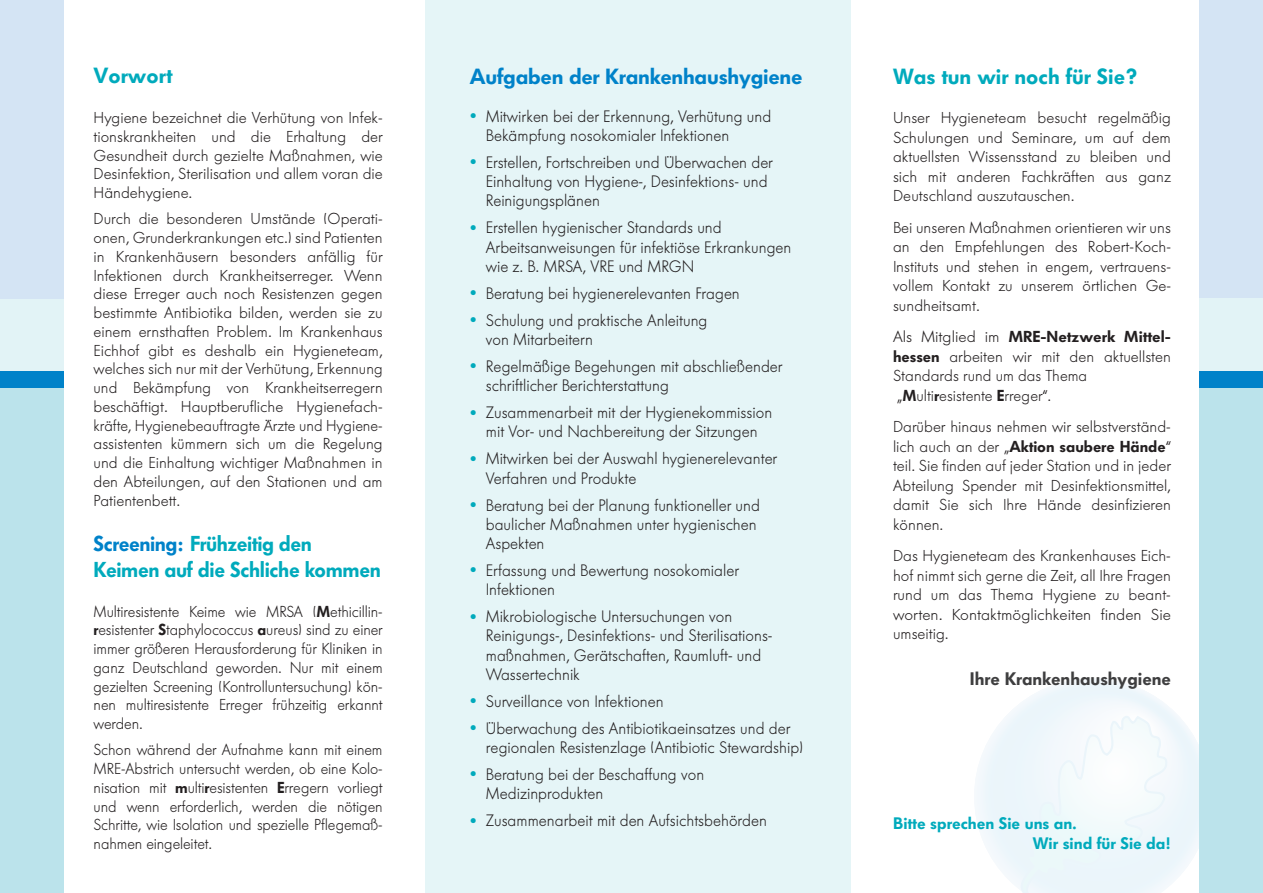
<style>
.page{position:relative;width:1263px;height:893px;background:#fff}
.page>*{position:absolute;margin:0;border:0;box-sizing:border-box;transform-origin:0 0}
.t1{font:600 21.75px "Futura BQ";letter-spacing:-.01em;color:#0082c9}
.t2{font:600 21.75px "Futura BQ";color:#00aabc}
.t3{font:600 21.3px/26.1px "Futura BQ";letter-spacing:-.015em;color:#00aabc;scale:.96 1}
.t4{font:600 18px "Futura BQ";color:#3e3e3f}
.t5{font:300 16.5px/19.2px "Futura BQ";color:#231f20;scale:.96 1}
.t6{font:600 16.5px/19.8px "Futura BQ";color:#00aabc}
.t7{font:300 15.75px/19.5px "Futura BQ";color:#231f20;text-align:justify}
.t8{font:300 15.75px/18.8px "Futura BQ";color:#231f20;text-align:justify;scale:.96 1}
.s1{color:#0082c9}
.s2{font-weight:600}
.s3{font-size:21px;color:#00aabc}
</style>
<div class="page">
<svg style="left:985px;top:684px;width:214px;height:209px"></svg>
<div style="left:425px;top:0;width:425px;height:893px;background:#e5f5f7"></div>
<div style="left:0;top:324px;width:64px;height:569px;background:#bbe3eb"></div>
<div style="left:0;top:0;width:64px;height:326px;background:#d4e4f4"></div>
<div style="left:0;top:299px;width:64px;height:73px;background:#e2f3f6"></div>
<div style="left:0;top:372px;width:64px;height:16px;background:#0082c9"></div>
<div style="left:1199px;top:324px;width:64px;height:569px;background:#bbe3eb"></div>
<div style="left:1199px;top:0;width:64px;height:326px;background:#d4e4f4"></div>
<div style="left:1199px;top:299px;width:64px;height:72px;background:#e2f3f6"></div>
<div style="left:1199px;top:371px;width:64px;height:16px;background:#0082c9"></div>
<h1 class="t2" style="left:94px;top:63px;width:80px">Vorwort</h1>
<p class="t7" style="left:94px;top:109px;width:291px;line-height:18.8px">Hygiene bezeichnet die Verhütung von Infek&shy;tionskrankheiten und die Erhaltung der Gesundheit durch gezielte Maßnahmen, wie Desinfektion, Sterilisation und allem voran die Händehygiene.</p>
<p class="t7" style="left:94px;top:210px;width:291px;line-height:18.8px">Durch die besonderen Umstände (Operati&shy;onen, Grunderkrankungen etc.) sind Patienten in Krankenhäusern besonders anfällig für Infektionen durch Krankheitserreger. Wenn diese Erreger auch noch Resistenzen gegen bestimmte Antibiotika bilden, werden sie zu einem ernsthaften Problem. Im Krankenhaus Eichhof gibt es deshalb ein Hygieneteam, welches sich nur mit der Verhütung, Erkennung und Bekämpfung von Krankheitserregern beschäftigt. Hauptberufliche Hygienefach&shy;kräfte, Hygienebeauftragte Ärzte und Hygiene&shy;assistenten kümmern sich um die Regelung und die Einhaltung wichtiger Maßnahmen in den Abteilungen, auf den Stationen und am Patientenbett.</p>
<h2 class="t3" style="left:94px;top:531px;width:301px"><span class="s1">Screening:</span> Frühzeitig den<br>Keimen auf die Schliche kommen</h2>
<p class="t8" style="left:94px;top:602px;width:303px">Multiresistente Keime wie MRSA (<span class="s2">M</span>ethicillin&shy;<span class="s2">r</span>esistenter <span class="s2">S</span>taphylococcus <span class="s2">a</span>ureus) sind zu einer immer größeren Herausforderung für Kliniken in ganz Deutschland geworden. Nur mit einem gezielten Screening (Kontrolluntersuchung) kön&shy;nen multiresistente Erreger frühzeitig erkannt werden.</p>
<p class="t8" style="left:94px;top:741px;width:303px">Schon während der Aufnahme kann mit einem MRE-Abstrich untersucht werden, ob eine Kolo&shy;nisation mit <span class="s2">m</span>ulti<span class="s2">r</span>esistenten <span class="s2">E</span>rregern vorliegt und wenn erforderlich, werden die nötigen Schritte, wie Isolation und spezielle Pflegemaß&shy;nahmen eingeleitet.</p>
<h1 class="t1" style="left:470px;top:64px;width:334px">Aufgaben der Krankenhaushygiene</h1>
<p class="t5" style="left:486px;top:107px;width:299px;text-indent:-16px"><span class="s3">•</span> Mitwirken bei der Erkennung, Verhütung und<br>Bekämpfung nosokomialer Infektionen</p>
<p class="t5" style="left:486px;top:153px;width:301px;text-indent:-16px"><span class="s3">•</span> Erstellen, Fortschreiben und Überwachen der<br>Einhaltung von Hygiene-, Desinfektions- und<br>Reinigungsplänen</p>
<p class="t5" style="left:486px;top:218px;width:320px;text-indent:-16px"><span class="s3">•</span> Erstellen hygienischer Standards und<br>Arbeitsanweisungen für infektiöse Erkrankungen wie z. B. MRSA, VRE und MRGN</p>
<p class="t5" style="left:470px;top:284px;width:283px"><span class="s3">•</span> Beratung bei hygienerelevanten Fragen</p>
<p class="t5" style="left:486px;top:311px;width:232px;text-indent:-16px"><span class="s3">•</span> Schulung und praktische Anleitung von Mitarbeitern</p>
<p class="t5" style="left:486px;top:357px;width:310px;text-indent:-16px"><span class="s3">•</span> Regelmäßige Begehungen mit abschließender schriftlicher Berichterstattung</p>
<p class="t5" style="left:470px;top:403px;width:316px;text-align:center"><span class="s3">•</span> Zusammenarbeit mit der Hygienekommission mit Vor- und Nachbereitung der Sitzungen</p>
<p class="t5" style="left:486px;top:449px;width:305px;text-indent:-16px"><span class="s3">•</span> Mitwirken bei der Auswahl hygienerelevanter<br>Verfahren und Produkte</p>
<p class="t5" style="left:486px;top:495px;width:287px;text-indent:-16px"><span class="s3">•</span> Beratung bei der Planung funktioneller und baulicher Maßnahmen unter hygienischen<br>Aspekten</p>
<p class="t5" style="left:486px;top:561px;width:265px;text-indent:-16px"><span class="s3">•</span> Erfassung und Bewertung nosokomialer<br>Infektionen</p>
<p class="t5" style="left:486px;top:607px;width:300px;text-indent:-16px"><span class="s3">•</span> Mikrobiologische Untersuchungen von Reinigungs-, Desinfektions- und Sterilisations&shy;maßnahmen, Gerätschaften, Raumluft- und Wassertechnik</p>
<p class="t5" style="left:470px;top:692px;width:203px"><span class="s3">•</span> Surveillance von Infektionen</p>
<p class="t5" style="left:486px;top:719px;width:332px;text-indent:-16px"><span class="s3">•</span> Überwachung des Antibiotikaeinsatzes und der regionalen Resistenzlage (Antibiotic Stewardship)</p>
<p class="t5" style="left:486px;top:765px;width:229px;text-indent:-16px"><span class="s3">•</span> Beratung bei der Beschaffung von<br>Medizinprodukten</p>
<p class="t5" style="left:470px;top:811px;width:311px"><span class="s3">•</span> Zusammenarbeit mit den Aufsichtsbehörden</p>
<h1 class="t2" style="left:893px;top:64px;width:246px">Was tun wir noch für Sie?</h1>
<p class="t7" style="left:893px;top:108px;width:279px">Unser Hygieneteam besucht regelmäßig Schulungen und Seminare, um auf dem aktuellsten Wissensstand zu bleiben und sich mit anderen Fachkräften aus ganz Deutschland auszutauschen.</p>
<p class="t7" style="left:893px;top:218px;width:279px">Bei unseren Maßnahmen orientieren wir uns an den Empfehlungen des Robert-Koch-Instituts und stehen in engem, vertrauens&shy;vollem Kontakt zu unserem örtlichen Ge&shy;sundheitsamt.</p>
<p class="t7" style="left:893px;top:327px;width:279px;text-align:left">Als Mitglied im <span class="s2">MRE-Netzwerk Mittel&shy;hessen</span> arbeiten wir mit den aktuellsten Standards rund um das Thema „<span class="s2">M</span>ulti<span class="s2">r</span>esistente <span class="s2">E</span>rreger“.</p>
<p class="t7" style="left:893px;top:417px;width:279px">Darüber hinaus nehmen wir selbstverständ&shy;lich auch an der „<span class="s2">Aktion saubere Hände</span>“ teil. Sie finden auf jeder Station und in jeder Abteilung Spender mit Desinfektionsmittel, damit Sie sich Ihre Hände desinfizieren können.</p>
<p class="t7" style="left:893px;top:546px;width:279px">Das Hygieneteam des Krankenhauses Eich&shy;hof nimmt sich gerne die Zeit, all Ihre Fragen rund um das Thema Hygiene zu beant&shy;worten. Kontaktmöglichkeiten finden Sie umseitig.</p>
<p class="t4" style="left:970px;top:668px;width:203px">Ihre Krankenhaushygiene</p>
<p class="t6" style="left:1033px;top:813px;width:139px;text-indent:-140px">Bitte sprechen Sie uns an.<br>Wir sind für Sie da!</p>
</div>
